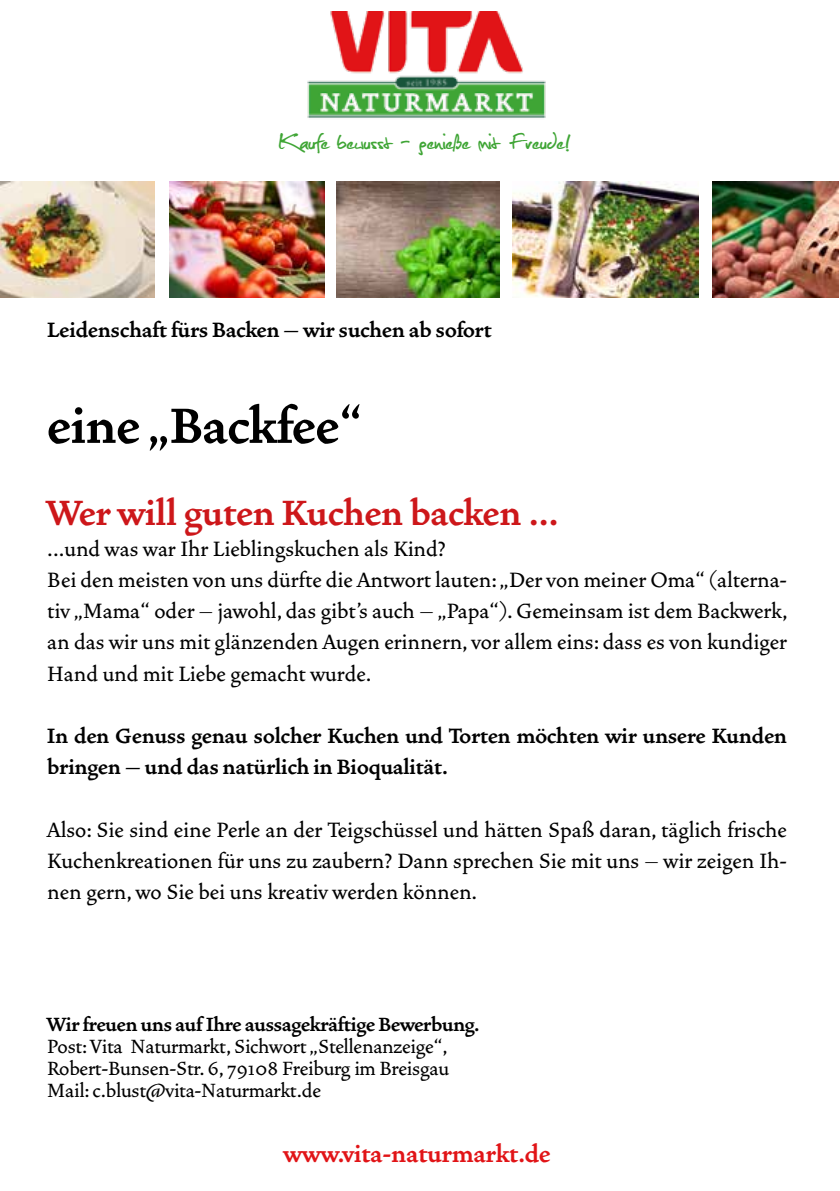
<style>
.page{position:relative;width:840px;height:1191px;background:#fff}
.page>*{position:absolute;margin:0;border:0;box-sizing:border-box;transform-origin:0 0}
.t1{font:700 62px "Vendetta OT";color:#000}
.t2{font:700 44px "Vendetta OT";color:#cd171a}
.t3{font:30px "Christopherhand";color:#3fa535}
.t4{font:700 30px "Vendetta OT";color:#e11417}
.t5{font:500 26px/31.2px "Vendetta OT";color:#000}
.t6{font:700 26px/31.2px "Vendetta OT";color:#000}
.t7{font:500 24px/22px "Vendetta OT";letter-spacing:-.01em;color:#000;text-align:justify}
.t8{font:700 24px "Vendetta OT";letter-spacing:-.01em;color:#000}
</style>
<div class="page">
<img style="left:307px;top:11px;width:239px;height:107px">
<img style="left:0;top:181px;width:154px;height:116px">
<img style="left:170px;top:181px;width:154px;height:116px">
<img style="left:337px;top:181px;width:162px;height:116px">
<img style="left:512px;top:181px;width:186px;height:116px">
<img style="left:712px;top:181px;width:126px;height:116px">
<p class="t3" style="left:279px;top:129px;width:293px">Kaufe bewusst - genieße mit Freude!</p>
<p class="t6" style="left:47px;top:315px;width:445px">Leidenschaft fürs Backen – wir suchen ab sofort</p>
<h1 class="t1" style="left:47px;top:396px;width:316px">eine „Backfee“</h1>
<h2 class="t2" style="left:47px;top:491px;width:513px">Wer will guten Kuchen backen …</h2>
<p class="t5" style="left:47px;top:533px;width:741px">...und was war Ihr Lieblingskuchen als Kind?<br>Bei den meisten von uns dürfte die Antwort lauten: „Der von meiner Oma“ (alterna&shy;tiv „Mama“ oder – jawohl, das gibt’s auch – „Papa“). Gemeinsam ist dem Backwerk, an das wir uns mit glänzenden Augen erinnern, vor allem eins: dass es von kundiger Hand und mit Liebe gemacht wurde.</p>
<p class="t6" style="left:47px;top:720px;width:740px">In den Genuss genau solcher Kuchen und Torten möchten wir unsere Kunden bringen – und das natürlich in Bioqualität.</p>
<p class="t5" style="left:47px;top:814px;width:740px;text-align:justify">Also: Sie sind eine Perle an der Teigschüssel und hätten Spaß daran, täglich frische Kuchenkreationen für uns zu zaubern? Dann sprechen Sie mit uns – wir zeigen Ih&shy;nen gern, wo Sie bei uns kreativ werden können.</p>
<p class="t8" style="left:47px;top:1012px;width:433px">Wir freuen uns auf Ihre aussagekräftige Bewerbung.</p>
<p class="t7" style="left:47px;top:1035px;width:403px">Post: Vita Naturmarkt, Sichwort „Stellenanzeige“, Robert-Bunsen-Str. 6, 79108 Freiburg im Breisgau Mail: c.blust@vita-Naturmarkt.de</p>
<p class="t4" style="left:283px;top:1139px;width:268px">www.vita-naturmarkt.de</p>
</div>
